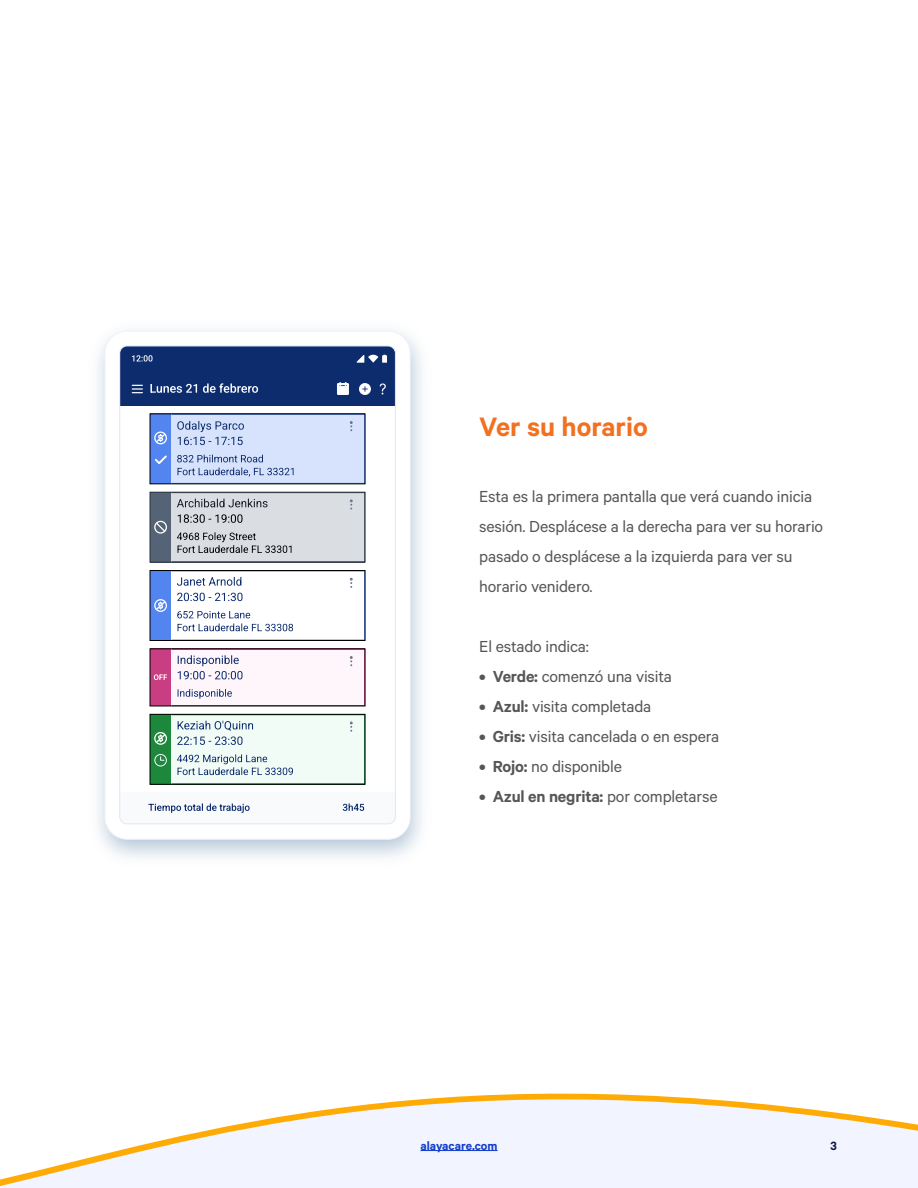
<style>
.page{position:relative;width:918px;height:1188px;background:#fff}
.page>*{position:absolute;margin:0;border:0;box-sizing:border-box;transform-origin:0 0}
.t1{font:600 30px "Calibre";color:#f37021}
.copy{font:18px/30px "Calibre";letter-spacing:-.01em;color:#565658}
.t2{font:600 18px "Calibre";letter-spacing:-.01em;color:#565658}
.t3{font:600 13.5px "Calibre";color:#113cca}
.t4{font:600 13.5px "Calibre";color:#08193e}
.s1{font-weight:600}
.s2{font-weight:400}
</style>
<div class="page">
<svg style="left:0;top:1093px;width:918px;height:95px;fill:#f2f5ff"></svg>
<hr style="left:420px;top:1150px;width:78px;height:1px;background:#113cca">
<img style="left:98px;top:330px;width:324px;height:528px">
<div style="left:105px;top:331px;width:305px;height:508px;background:#fff;border-radius:22px"></div>
<div style="left:120px;top:346px;width:275px;height:60px;background:#0d2c6e"></div>
<svg style="left:132px;top:385px;width:10px;height:8px"></svg>
<svg style="left:150px;top:383px;width:108px;height:10px"></svg>
<svg style="left:337px;top:383px;width:11px;height:12px"></svg>
<svg style="left:359px;top:383px;width:12px;height:12px"></svg>
<svg style="left:380px;top:383px;width:6px;height:12px"></svg>
<div style="left:150px;top:414px;width:22px;height:70px;background:#5385f1"></div>
<svg style="left:154px;top:432px;width:13px;height:12px"></svg>
<svg style="left:155px;top:455px;width:12px;height:9px"></svg>
<div style="left:172px;top:414px;width:193px;height:70px;background:#d7e3fc"></div>
<svg style="left:177px;top:421px;width:67px;height:24px"></svg>
<svg style="left:350px;top:422px;width:2px;height:9px"></svg>
<svg style="left:177px;top:455px;width:117px;height:22px"></svg>
<hr style="left:172px;top:483px;width:193px;height:2px;background:#5385f1">
<hr style="left:364px;top:414px;width:3px;height:70px;background:#5385f1">
<hr style="left:172px;top:412px;width:193px;height:3px;background:#5385f1">
<div style="left:150px;top:492px;width:22px;height:70px;background:#556376"></div>
<div style="left:154px;top:521px;width:13px;height:13px;border:1px solid #fff;border-radius:50%"></div>
<svg style="left:155px;top:521px;width:12px;height:12px"></svg>
<div style="left:172px;top:492px;width:193px;height:70px;background:#dadee3"></div>
<svg style="left:177px;top:499px;width:91px;height:8px"></svg>
<svg style="left:178px;top:514px;width:65px;height:9px"></svg>
<svg style="left:350px;top:500px;width:2px;height:10px"></svg>
<svg style="left:177px;top:532px;width:115px;height:21px"></svg>
<hr style="left:172px;top:561px;width:193px;height:3px;background:#556376">
<hr style="left:364px;top:492px;width:3px;height:70px;background:#556376">
<hr style="left:172px;top:491px;width:193px;height:2px;background:#556376">
<div style="left:150px;top:492px;width:215px;height:70px;border:1px solid #2b313a"></div>
<div style="left:150px;top:570px;width:22px;height:71px;background:#5385f1"></div>
<div style="left:154px;top:599px;width:13px;height:13px;border:1px solid #fff;border-radius:50%"></div>
<svg style="left:154px;top:600px;width:13px;height:11px"></svg>
<svg style="left:177px;top:577px;width:64px;height:9px"></svg>
<svg style="left:177px;top:593px;width:66px;height:8px"></svg>
<svg style="left:350px;top:578px;width:2px;height:10px"></svg>
<svg style="left:177px;top:611px;width:116px;height:20px"></svg>
<hr style="left:172px;top:640px;width:193px;height:2px;background:#5385f1">
<hr style="left:364px;top:570px;width:3px;height:71px;background:#5385f1">
<hr style="left:172px;top:569px;width:193px;height:2px;background:#5385f1">
<div style="left:150px;top:570px;width:215px;height:71px;border:1px solid #000"></div>
<div style="left:150px;top:649px;width:22px;height:57px;background:#c93d82"></div>
<svg style="left:154px;top:674px;width:13px;height:6px"></svg>
<div style="left:172px;top:649px;width:193px;height:57px;background:#fef6fa"></div>
<svg style="left:178px;top:655px;width:65px;height:24px"></svg>
<svg style="left:350px;top:657px;width:2px;height:9px"></svg>
<svg style="left:178px;top:689px;width:54px;height:10px"></svg>
<hr style="left:172px;top:705px;width:193px;height:3px;background:#c93d82">
<hr style="left:364px;top:649px;width:3px;height:57px;background:#c93d82">
<hr style="left:172px;top:647px;width:193px;height:3px;background:#c93d82">
<div style="left:150px;top:714px;width:22px;height:71px;background:#1d873c"></div>
<div style="left:154px;top:732px;width:13px;height:13px;border:1px solid #fff;border-radius:50%"></div>
<svg style="left:154px;top:733px;width:13px;height:11px"></svg>
<svg style="left:154px;top:754px;width:13px;height:12px"></svg>
<div style="left:172px;top:714px;width:193px;height:71px;background:#f2fcf6"></div>
<svg style="left:177px;top:721px;width:76px;height:24px"></svg>
<svg style="left:350px;top:722px;width:2px;height:10px"></svg>
<svg style="left:177px;top:754px;width:116px;height:21px"></svg>
<hr style="left:172px;top:783px;width:193px;height:3px;background:#1d873c">
<hr style="left:364px;top:714px;width:3px;height:71px;background:#1d873c">
<hr style="left:172px;top:713px;width:193px;height:2px;background:#1d873c">
<div style="left:150px;top:714px;width:215px;height:71px;border:1px solid #000"></div>
<div style="left:120px;top:792px;width:275px;height:32px;background:#f9fafb"></div>
<svg style="left:148px;top:803px;width:102px;height:10px"></svg>
<svg style="left:343px;top:803px;width:21px;height:8px"></svg>
<svg style="left:132px;top:355px;width:21px;height:7px"></svg>
<svg style="left:356px;top:355px;width:31px;height:8px"></svg>
<div style="left:119px;top:346px;width:277px;height:478px;border:1px solid #e2e7f4;border-radius:7px"></div>
<p class="t1" style="left:479px;top:409px;width:170px">Ver su horario</p>
<p class="copy" style="left:479px;top:480px;width:335px">Esta es la primera pantalla que verá cuando inicia</p>
<p class="copy" style="left:479px;top:510px;width:345px">sesión. Desplácese a la derecha para ver su horario</p>
<p class="copy" style="left:479px;top:540px;width:315px">pasado o desplácese a la izquierda para ver su horario venidero.</p>
<p class="copy" style="left:479px;top:630px;width:111px">El estado indica:</p>
<p class="copy" style="left:479px;top:660px;width:194px"><span class="s1">• Verde:</span> comenzó una visita</p>
<p class="copy" style="left:479px;top:690px;width:174px"><span class="s1">• Azul:</span> visita completada</p>
<p class="copy" style="left:479px;top:720px;width:242px"><span class="s1">• Gris:</span> visita cancelada o en espera</p>
<p class="copy" style="left:479px;top:750px;width:144px"><span class="s1">• Rojo:</span> no disponible</p>
<p class="t2" style="left:479px;top:785px;width:240px">• Azul en negrita: <span class="s2">por completarse</span></p>
<p class="t3" style="left:420px;top:1137px;width:79px">alayacare.com</p>
<p class="t4" style="left:831px;top:1137px;width:8px">3</p>
</div>
